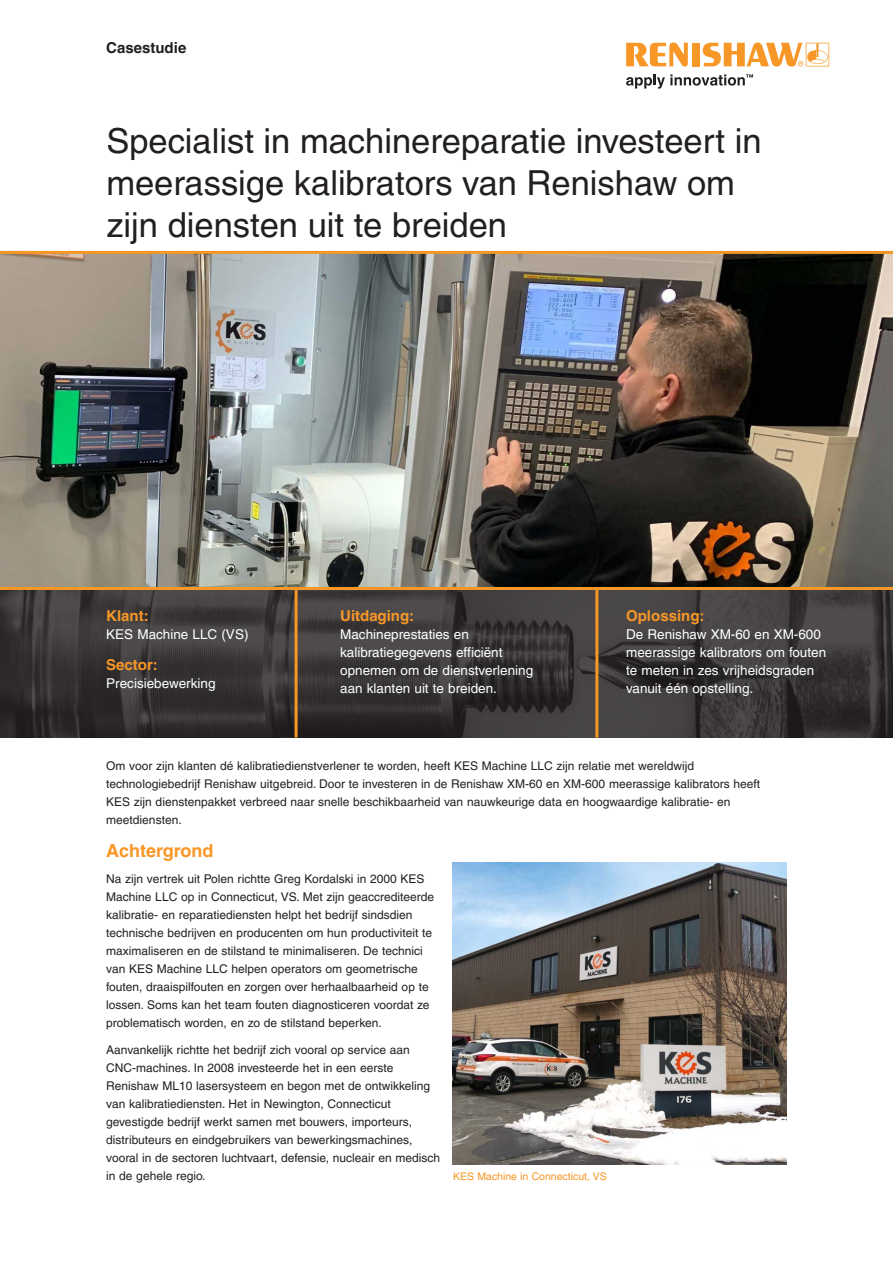
<style>
.page{position:relative;width:893px;height:1263px;background:#fff}
.page>*{position:absolute;margin:0;border:0;box-sizing:border-box;transform-origin:0 0}
.Case_study__Title_24{font:34.5px/42px "Helvetica LT Pro";color:#231f20}
.Main_body_heading_te{font:700 18px "Helvetica LT Pro";color:#f79727}
.Industry_box__Headin{font:700 15px "Helvetica LT Pro";color:#f79727}
.Case_study__Front_pa{font:700 15px "Helvetica LT Pro";color:#231f20}
.Industry_box__Main_t{font:13.5px/18px "Helvetica LT Pro";color:#fff}
.Main_body_text_8pt{font:12px/18px "Helvetica LT Pro";color:#231f20}
.Caption_text_7pt{font:10.5px "Helvetica LT Pro";color:#f79727}
</style>
<div class="page">
<svg style="left:0;top:590px;width:893px;height:147px;background:#3b3738"></svg>
<hr style="left:295px;top:589px;width:3px;height:148px;background:#f79727">
<hr style="left:595px;top:589px;width:3px;height:148px;background:#f79727">
<svg style="left:626px;top:43px;width:62px;height:24px"></svg>
<div style="left:692px;top:43px;width:8px;height:23px;background:#f79727"></div>
<svg style="left:703px;top:43px;width:126px;height:24px"></svg>
<svg style="left:626px;top:74px;width:127px;height:15px"></svg>
<img style="left:0;top:251px;width:893px;height:339px">
<img style="left:453px;top:862px;width:334px;height:302px">
<p class="Case_study__Front_pa" style="left:106px;top:39px;width:82px">Casestudie</p>
<p class="Case_study__Title_24" style="left:106px;top:120px;width:657px">Specialist in machinereparatie investeert in meerassige kalibrators van Renishaw om zijn diensten uit te breiden</p>
<p class="Industry_box__Headin" style="left:106px;top:606px;width:44px">Klant:</p>
<p class="Industry_box__Main_t" style="left:106px;top:625px;width:144px">KES Machine LLC (VS)</p>
<p class="Industry_box__Headin" style="left:106px;top:655px;width:53px">Sector:</p>
<p class="Industry_box__Main_t" style="left:106px;top:674px;width:111px">Precisiebewerking</p>
<p class="Industry_box__Headin" style="left:340px;top:606px;width:76px">Uitdaging:</p>
<p class="Industry_box__Main_t" style="left:340px;top:625px;width:195px">Machineprestaties en kalibratiegegevens efficiënt opnemen om de dienstverlening aan klanten uit te breiden.</p>
<p class="Industry_box__Headin" style="left:626px;top:606px;width:80px">Oplossing:</p>
<p class="Industry_box__Main_t" style="left:626px;top:625px;width:202px">De Renishaw XM-60 en XM-600 meerassige kalibrators om fouten te meten in zes vrijheidsgraden vanuit één opstelling.</p>
<p class="Main_body_text_8pt" style="left:106px;top:756px;width:655px">Om voor zijn klanten dé kalibratiedienstverlener te worden, heeft KES Machine LLC zijn relatie met wereldwijd technologiebedrijf Renishaw uitgebreid. Door te investeren in de Renishaw XM-60 en XM-600 meerassige kalibrators heeft KES zijn dienstenpakket verbreed naar snelle beschikbaarheid van nauwkeurige data en hoogwaardige kalibratie- en meetdiensten.</p>
<p class="Main_body_heading_te" style="left:106px;top:839px;width:109px">Achtergrond</p>
<p class="Main_body_text_8pt" style="left:106px;top:870px;width:329px">Na zijn vertrek uit Polen richtte Greg Kordalski in 2000 KES Machine LLC op in Connecticut, VS. Met zijn geaccrediteerde kalibratie- en reparatiediensten helpt het bedrijf sindsdien technische bedrijven en producenten om hun productiviteit te maximaliseren en de stilstand te minimaliseren. De technici van KES Machine LLC helpen operators om geometrische fouten, draaispilfouten en zorgen over herhaalbaarheid op te lossen. Soms kan het team fouten diagnosticeren voordat ze problematisch worden, en zo de stilstand beperken.</p>
<p class="Main_body_text_8pt" style="left:106px;top:1040px;width:335px">Aanvankelijk richtte het bedrijf zich vooral op service aan CNC-machines. In 2008 investeerde het in een eerste Renishaw ML10 lasersysteem en begon met de ontwikkeling van kalibratiediensten. Het in Newington, Connecticut gevestigde bedrijf werkt samen met bouwers, importeurs, distributeurs en eindgebruikers van bewerkingsmachines, vooral in de sectoren luchtvaart, defensie, nucleair en medisch in de gehele regio.</p>
<p class="Caption_text_7pt" style="left:453px;top:1170px;width:155px">KES Machine in Connecticut, VS</p>
</div>
